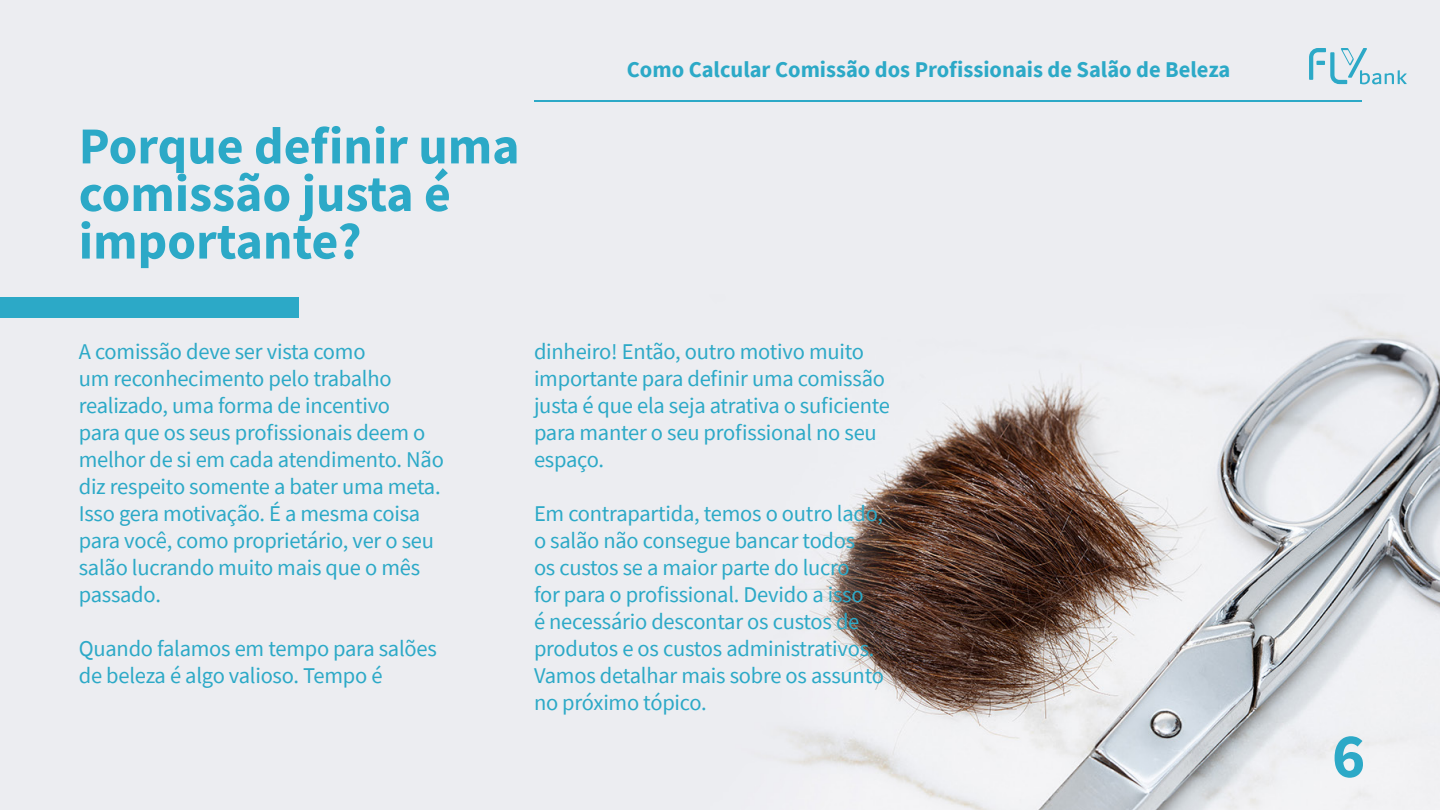
<style>
.page{position:relative;width:1440px;height:810px;background:#fff}
.page>*{position:absolute;margin:0;border:0;box-sizing:border-box;transform-origin:0 0}
.t1{font:700 63px "Source Sans Pro";color:#2ca9c7}
.t2{font:700 51.9px/47.5px "Source Sans Pro";color:#2ca9c7}
.t3{font:22.5px/27px "Source Sans Pro";letter-spacing:-.01em;color:#2ca9c7}
.t4{font:700 22.5px "Source Sans Pro";color:#2ca9c7}
</style>
<div class="page">
<img style="left:0;top:0;width:1440px;height:810px">
<svg style="left:1309px;top:48px;width:98px;height:36px;background:#c0dde7"></svg>
<div style="left:0;top:297px;width:298px;height:21px;background:#2ca9c7"></div>
<hr style="left:534px;top:100px;width:827px;height:2px;background:#2ca9c7">
<h2 class="t2" style="left:79px;top:122px;width:442px">Porque definir uma comissão justa é importante?</h2>
<p class="t4" style="left:627px;top:55px;width:605px">Como Calcular Comissão dos Profissionais de Salão de Beleza</p>
<p class="t3" style="left:79px;top:338px;width:367px">A comissão deve ser vista como<br>um reconhecimento pelo trabalho realizado, uma forma de incentivo<br>para que os seus profissionais deem o melhor de si em cada atendimento. Não diz respeito somente a bater uma meta.<br>Isso gera motivação. É a mesma coisa para você, como proprietário, ver o seu salão lucrando muito mais que o mês passado.</p>
<p class="t3" style="left:79px;top:635px;width:360px">Quando falamos em tempo para salões de beleza é algo valioso. Tempo é</p>
<p class="t3" style="left:534px;top:338px;width:358px">dinheiro! Então, outro motivo muito importante para definir uma comissão justa é que ela seja atrativa o suficiente para manter o seu profissional no seu espaço.</p>
<p class="t3" style="left:534px;top:500px;width:351px">Em contrapartida, temos o outro lado, o salão não consegue bancar todos<br>os custos se a maior parte do lucro<br>for para o profissional. Devido a isso<br>é necessário descontar os custos de produtos e os custos administrativos.<br>Vamos detalhar mais sobre os assunto no próximo tópico.</p>
<h1 class="t1" style="left:1332px;top:713px;width:35px">6</h1>
</div>
